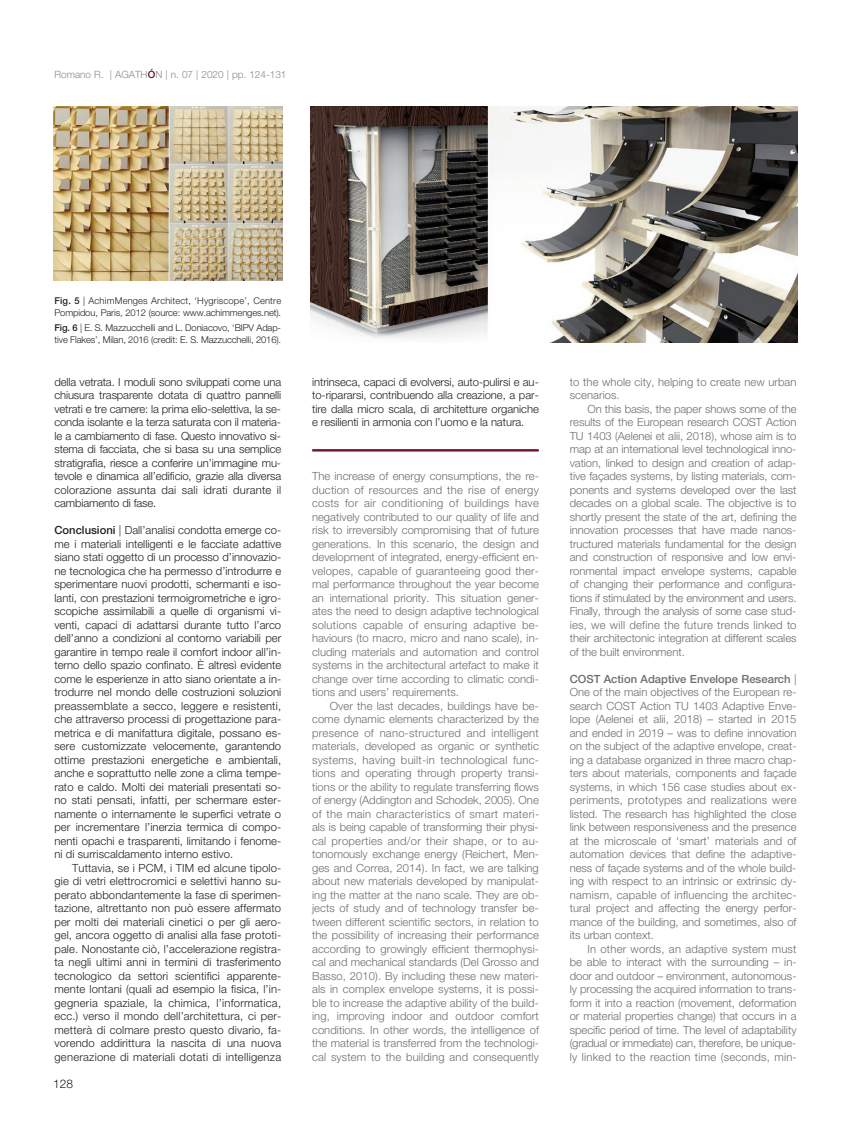
<style>
.page{position:relative;width:851px;height:1134px;background:#fff}
.page>*{position:absolute;margin:0;border:0;box-sizing:border-box;transform-origin:0 0}
.t1{font:300 11.88px "Helvetica Neue LT Std";color:#231f20}
.t2{font:300 11.25px/13.5px "Helvetica Neue LT Std";color:#6c6d70;text-align:justify}
.t3{font:300 11.25px/13.5px "Helvetica Neue LT Std";letter-spacing:.005em;color:#231f20;text-align:justify}
.t4{font:300 10px "Helvetica Neue LT Std";color:#8c8989}
.t5{font:300 9.38px/11.2px "Helvetica Neue LT Std";letter-spacing:-.01em;color:#231f20}
.s1{font-weight:500;color:#6c0a36}
.s2{font-weight:500}
</style>
<div class="page">
<img style="left:53px;top:106px;width:229px;height:175px">
<img style="left:311px;top:106px;width:486px;height:237px">
<hr style="left:312px;top:449px;width:226px;height:3px;background:#72193d">
<p class="t4" style="left:54px;top:70px;width:233px">Romano R. | AGATH<span class="s1">Ó</span>N | n. 07 | 2020 | pp. 124-131</p>
<p class="t5" style="left:54px;top:296px;width:228px"><span class="s2">Fig. 5</span> | AchimMenges Architect, ‘Hygriscope’, Centre<br>Pompidou, Paris, 2012 (source: www.achimmenges.net).</p>
<p class="t5" style="left:54px;top:323px;width:228px"><span class="s2">Fig. 6</span> | E. S. Mazzucchelli and L. Doniacovo, ‘BIPV Adap&shy;tive Flakes’, Milan, 2016 (credit: E. S. Mazzucchelli, 2016).</p>
<p class="t3" style="left:54px;top:376px;width:228px">della vetrata. I moduli sono sviluppati come una chiusura trasparente dotata di quattro pannelli vetrati e tre camere: la prima elio-selettiva, la se&shy;conda isolante e la terza saturata con il materia&shy;le a cambiamento di fase. Questo innovativo si&shy;stema di facciata, che si basa su una semplice stratigrafia, riesce a conferire un’immagine mu&shy;tevole e dinamica all’edificio, grazie alla diversa colorazione assunta dai sali idrati durante il cambiamento di fase.</p>
<p class="t3" style="left:54px;top:524px;width:228px"><span class="s2">Conclusioni</span> | Dall’analisi condotta emerge co&shy;me i materiali intelligenti e le facciate adattive siano stati oggetto di un processo d’innovazio&shy;ne tecnologica che ha permesso d’introdurre e sperimentare nuovi prodotti, schermanti e iso&shy;lanti, con prestazioni termoigrometriche e igro&shy;scopiche assimilabili a quelle di organismi vi&shy;venti, capaci di adattarsi durante tutto l’arco dell’anno a condizioni al contorno variabili per garantire in tempo reale il comfort indoor all’in&shy;terno dello spazio confinato. È altresì evidente come le esperienze in atto siano orientate a in&shy;trodurre nel mondo delle costruzioni soluzioni preassemblate a secco, leggere e resistenti, che attraverso processi di progettazione para&shy;metrica e di manifattura digitale, possano es&shy;sere customizzate velocemente, garantendo ottime prestazioni energetiche e ambientali, anche e soprattutto nelle zone a clima tempe&shy;rato e caldo. Molti dei materiali presentati so&shy;no stati pensati, infatti, per schermare ester&shy;namente o internamente le superfici vetrate o per incrementare l’inerzia termica di compo&shy;nenti opachi e trasparenti, limitando i fenome&shy;ni di surriscaldamento interno estivo.</p>
<p class="t3" style="left:54px;top:862px;width:228px;text-indent:18px">Tuttavia, se i PCM, i TIM ed alcune tipolo&shy;gie di vetri elettrocromici e selettivi hanno su&shy;perato abbondantemente la fase di sperimen&shy;tazione, altrettanto non può essere affermato per molti dei materiali cinetici o per gli aero&shy;gel, ancora oggetto di analisi alla fase prototi&shy;pale. Nonostante ciò, l’accelerazione registra&shy;ta negli ultimi anni in termini di trasferimento tecnologico da settori scientifici apparente&shy;mente lontani (quali ad esempio la fisica, l’in&shy;gegneria spaziale, la chimica, l’informatica, ecc.) verso il mondo dell’architettura, ci per&shy;metterà di colmare presto questo divario, fa&shy;vorendo addirittura la nascita di una nuova generazione di materiali dotati di intelligenza</p>
<p class="t1" style="left:53px;top:1079px;width:21px">128</p>
<p class="t3" style="left:312px;top:376px;width:228px">intrinseca, capaci di evolversi, auto-pulirsi e au&shy;to-ripararsi, contribuendo alla creazione, a par&shy;tire dalla micro scala, di architetture organiche e resilienti in armonia con l’uomo e la natura.</p>
<p class="t2" style="left:312px;top:470px;width:228px">The increase of energy consumptions, the re&shy;duction of resources and the rise of energy costs for air conditioning of buildings have negatively contributed to our quality of life and risk to irreversibly compromising that of future generations. In this scenario, the design and development of integrated, energy-efficient en&shy;velopes, capable of guaranteeing good ther&shy;mal performance throughout the year become an international priority. This situation gener&shy;ates the need to design adaptive technological solutions capable of ensuring adaptive be&shy;haviours (to macro, micro and nano scale), in&shy;cluding materials and automation and control systems in the architectural artefact to make it change over time according to climatic condi&shy;tions and users’ requirements.</p>
<p class="t2" style="left:312px;top:700px;width:228px;text-indent:18px">Over the last decades, buildings have be&shy;come dynamic elements characterized by the presence of nano-structured and intelligent materials, developed as organic or synthetic systems, having built-in technological func&shy;tions and operating through property transi&shy;tions or the ability to regulate transferring flows of energy (Addington and Schodek, 2005). One of the main characteristics of smart materi&shy;als is being capable of transforming their physi&shy;cal properties and/or their shape, or to au&shy;tonomously exchange energy (Reichert, Men&shy;ges and Correa, 2014). In fact, we are talking about new materials developed by manipulat&shy;ing the matter at the nano scale. They are ob&shy;jects of study and of technology transfer be&shy;tween different scientific sectors, in relation to the possibility of increasing their performance according to growingly efficient thermophysi&shy;cal and mechanical standards (Del Grosso and Basso, 2010). By including these new materi&shy;als in complex envelope systems, it is possi&shy;ble to increase the adaptive ability of the build&shy;ing, improving indoor and outdoor comfort conditions. In other words, the intelligence of the material is transferred from the technologi&shy;cal system to the building and consequently</p>
<p class="t2" style="left:569px;top:376px;width:228px">to the whole city, helping to create new urban scenarios.</p>
<p class="t2" style="left:569px;top:403px;width:228px;text-indent:18px">On this basis, the paper shows some of the results of the European research COST Action TU 1403 (Aelenei et alii, 2018), whose aim is to map at an international level technological inno&shy;vation, linked to design and creation of adap&shy;tive façades systems, by listing materials, com&shy;ponents and systems developed over the last decades on a global scale. The objective is to shortly present the state of the art, defining the innovation processes that have made nanos&shy;tructured materials fundamental for the design and construction of responsive and low envi&shy;ronmental impact envelope systems, capable of changing their performance and configura&shy;tions if stimulated by the environment and users.<br>Finally, through the analysis of some case stud&shy;ies, we will define the future trends linked to their architectonic integration at different scales of the built environment.</p>
<p class="t2" style="left:569px;top:673px;width:228px"><span class="s2">COST Action Adaptive Envelope Research</span> | One of the main objectives of the European re&shy;search COST Action TU 1403 Adaptive Enve&shy;lope (Aelenei et alii, 2018) – started in 2015 and ended in 2019 – was to define innovation on the subject of the adaptive envelope, creat&shy;ing a database organized in three macro chap&shy;ters about materials, components and façade systems, in which 156 case studies about ex&shy;periments, prototypes and realizations were listed. The research has highlighted the close link between responsiveness and the presence at the microscale of ‘smart’ materials and of automation devices that define the adaptive&shy;ness of façade systems and of the whole build&shy;ing with respect to an intrinsic or extrinsic dy&shy;namism, capable of influencing the architec&shy;tural project and affecting the energy perfor&shy;mance of the building, and sometimes, also of its urban context.</p>
<p class="t2" style="left:569px;top:943px;width:228px;text-indent:18px">In other words, an adaptive system must be able to interact with the surrounding – in&shy;door and outdoor – environment, autonomous&shy;ly processing the acquired information to trans&shy;form it into a reaction (movement, deformation or material properties change) that occurs in a specific period of time. The level of adaptability (gradual or immediate) can, therefore, be unique&shy;ly linked to the reaction time (seconds, min-</p>
</div>
